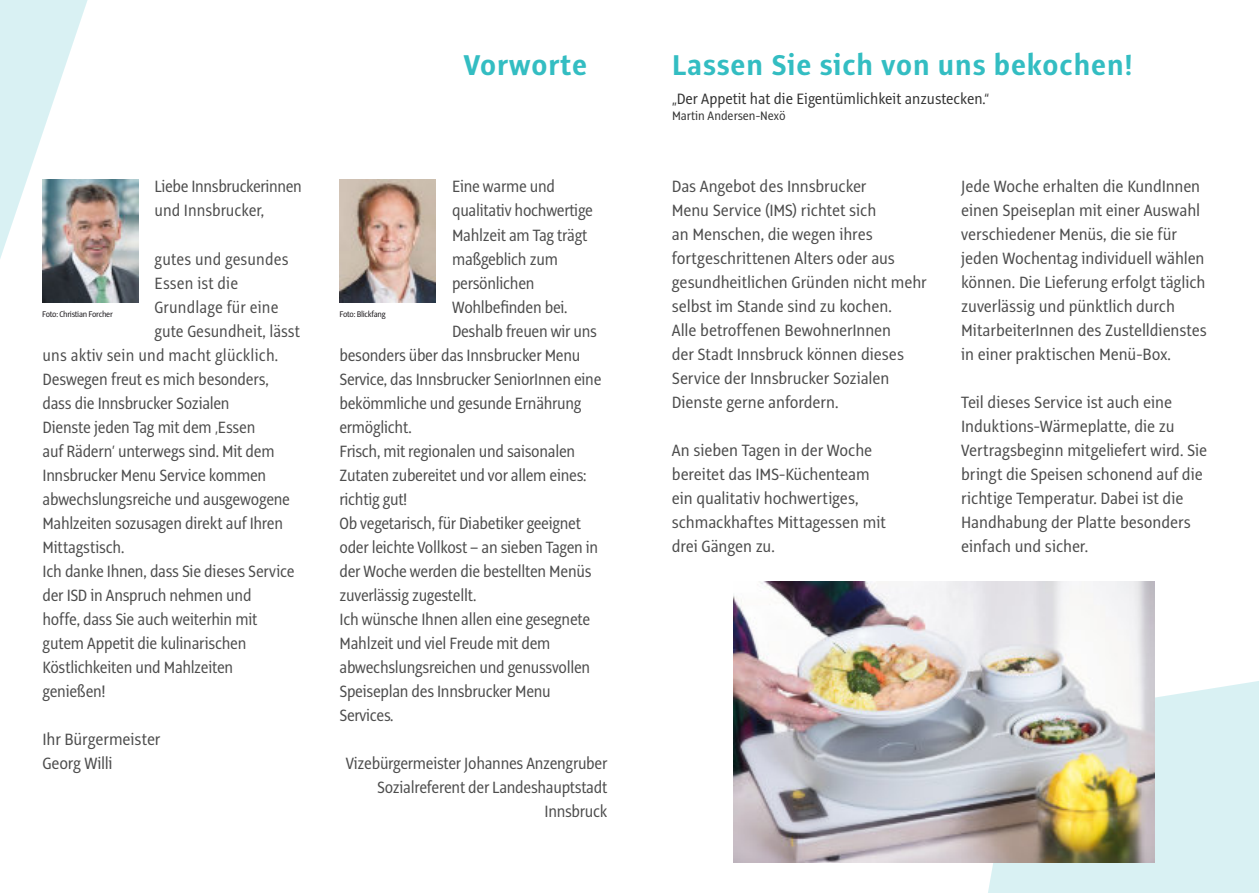
<style>
.page{position:relative;width:1259px;height:893px;background:#fff}
.page>*{position:absolute;margin:0;border:0;box-sizing:border-box;transform-origin:0 0}
.t1{font:700 31.5px "Alto Con";letter-spacing:.03em;color:rgb(0 173 179/.8)}
.t2{font:18px/24px "Alto Con";letter-spacing:-.01em;color:#4d4d4d}
.t3{font:18px "Alto Con";letter-spacing:.01em;color:#4d4d4d}
.t4{font:16.5px "Alto Con";color:#333}
.t5{font:13.5px "Alto Con";color:#333}
.t6{font:9px "Alto Con";letter-spacing:-.03em;color:#1a171b}
</style>
<div class="page">
<svg style="left:0;top:0;width:100px;height:303px"></svg>
<svg style="left:978px;top:611px;width:281px;height:282px;fill:#d9f1f3"></svg>
<img style="left:733px;top:581px;width:421px;height:281px">
<img style="left:43px;top:180px;width:95px;height:123px">
<img style="left:339px;top:180px;width:96px;height:123px">
<h1 class="t1" style="left:464px;top:51px;width:125px">Vorworte</h1>
<p class="t2" style="left:154px;top:176px;width:149px">Liebe Innsbruckerinnen und Innsbrucker,</p>
<p class="t3" style="left:154px;top:251px;width:135px">gutes und gesundes</p>
<p class="t3" style="left:154px;top:275px;width:85px">Essen ist die</p>
<p class="t3" style="left:154px;top:299px;width:125px">Grundlage für eine</p>
<p class="t2" style="left:154px;top:320px;width:147px">gute Gesundheit, lässt</p>
<p class="t3" style="left:43px;top:347px;width:237px">uns aktiv sein und macht glücklich.</p>
<p class="t2" style="left:43px;top:368px;width:228px">Deswegen freut es mich besonders,</p>
<p class="t2" style="left:43px;top:392px;width:189px">dass die Innsbrucker Sozialen</p>
<p class="t2" style="left:43px;top:416px;width:214px">Dienste jeden Tag mit dem ‚Essen</p>
<p class="t2" style="left:43px;top:440px;width:234px">auf Rädern’ unterwegs sind. Mit dem</p>
<p class="t2" style="left:43px;top:464px;width:225px">Innsbrucker Menu Service kommen</p>
<p class="t2" style="left:43px;top:488px;width:249px">abwechslungsreiche und ausgewogene</p>
<p class="t2" style="left:43px;top:512px;width:242px">Mahlzeiten sozusagen direkt auf Ihren</p>
<p class="t2" style="left:43px;top:536px;width:83px">Mittagstisch.</p>
<p class="t2" style="left:43px;top:560px;width:253px">Ich danke Ihnen, dass Sie dieses Service</p>
<p class="t2" style="left:43px;top:584px;width:210px">der ISD in Anspruch nehmen und</p>
<p class="t2" style="left:43px;top:608px;width:216px">hoffe, dass Sie auch weiterhin mit</p>
<p class="t2" style="left:43px;top:632px;width:205px">gutem Appetit die kulinarischen</p>
<p class="t2" style="left:43px;top:656px;width:192px">Köstlichkeiten und Mahlzeiten</p>
<p class="t2" style="left:43px;top:680px;width:64px">genießen!</p>
<p class="t2" style="left:43px;top:728px;width:119px">Ihr Bürgermeister<br>Georg Willi</p>
<p class="t6" style="left:42px;top:310px;width:72px">Foto: Christian Forcher</p>
<p class="t2" style="left:452px;top:176px;width:104px">Eine warme und</p>
<p class="t2" style="left:452px;top:200px;width:142px">qualitativ hochwertige</p>
<p class="t2" style="left:452px;top:224px;width:137px">Mahlzeit am Tag trägt</p>
<p class="t2" style="left:452px;top:248px;width:107px">maßgeblich zum</p>
<p class="t2" style="left:452px;top:272px;width:84px">persönlichen</p>
<p class="t2" style="left:452px;top:296px;width:117px">Wohlbefinden bei.</p>
<p class="t2" style="left:452px;top:320px;width:146px">Deshalb freuen wir uns</p>
<p class="t2" style="left:339px;top:344px;width:242px">besonders über das Innsbrucker Menu</p>
<p class="t2" style="left:339px;top:368px;width:263px">Service, das Innsbrucker SeniorInnen eine</p>
<p class="t2" style="left:339px;top:392px;width:244px">bekömmliche und gesunde Ernährung</p>
<p class="t2" style="left:339px;top:416px;width:74px">ermöglicht.</p>
<p class="t2" style="left:339px;top:440px;width:237px">Frisch, mit regionalen und saisonalen</p>
<p class="t2" style="left:339px;top:464px;width:248px">Zutaten zubereitet und vor allem eines:</p>
<p class="t2" style="left:339px;top:488px;width:69px">richtig gut!</p>
<p class="t2" style="left:339px;top:512px;width:243px">Ob vegetarisch, für Diabetiker geeignet</p>
<p class="t2" style="left:339px;top:536px;width:260px">oder leichte Vollkost – an sieben Tagen in</p>
<p class="t2" style="left:339px;top:560px;width:253px">der Woche werden die bestellten Menüs</p>
<p class="t2" style="left:339px;top:584px;width:138px">zuverlässig zugestellt.</p>
<p class="t2" style="left:339px;top:608px;width:252px">Ich wünsche Ihnen allen eine gesegnete</p>
<p class="t2" style="left:339px;top:632px;width:212px">Mahlzeit und viel Freude mit dem</p>
<p class="t2" style="left:339px;top:656px;width:252px">abwechslungsreichen und genussvollen</p>
<p class="t2" style="left:339px;top:680px;width:213px">Speiseplan des Innsbrucker Menu</p>
<p class="t2" style="left:339px;top:704px;width:56px">Services.</p>
<p class="t2" style="left:346px;top:752px;width:263px;text-align:right">Vizebürgermeister Johannes Anzengruber<br>Sozialreferent der Landeshauptstadt<br>Innsbruck</p>
<p class="t6" style="left:339px;top:310px;width:48px">Foto: Blickfang</p>
<h1 class="t1" style="left:672px;top:51px;width:462px">Lassen Sie sich von uns bekochen!</h1>
<p class="t4" style="left:672px;top:91px;width:318px">„Der Appetit hat die Eigentümlichkeit anzustecken.“</p>
<p class="t5" style="left:672px;top:109px;width:115px">Martin Andersen-Nexö</p>
<p class="t2" style="left:672px;top:176px;width:256px">Das Angebot des Innsbrucker<br>Menu Service (IMS) richtet sich<br>an Menschen, die wegen ihres fortgeschrittenen Alters oder aus gesundheitlichen Gründen nicht mehr selbst im Stande sind zu kochen.<br>Alle betroffenen BewohnerInnen<br>der Stadt Innsbruck können dieses<br>Service der Innsbrucker Sozialen<br>Dienste gerne anfordern.</p>
<p class="t2" style="left:672px;top:440px;width:215px">An sieben Tagen in der Woche bereitet das IMS-Küchenteam ein qualitativ hochwertiges, schmackhaftes Mittagessen mit drei Gängen zu.</p>
<p class="t2" style="left:961px;top:176px;width:247px">Jede Woche erhalten die KundInnen einen Speiseplan mit einer Auswahl verschiedener Menüs, die sie für jeden Wochentag individuell wählen können. Die Lieferung erfolgt täglich zuverlässig und pünktlich durch MitarbeiterInnen des Zustelldienstes in einer praktischen Menü-Box.</p>
<p class="t2" style="left:961px;top:392px;width:247px">Teil dieses Service ist auch eine<br>Induktions-Wärmeplatte, die zu<br>Vertragsbeginn mitgeliefert wird. Sie bringt die Speisen schonend auf die richtige Temperatur. Dabei ist die<br>Handhabung der Platte besonders einfach und sicher.</p>
</div>
